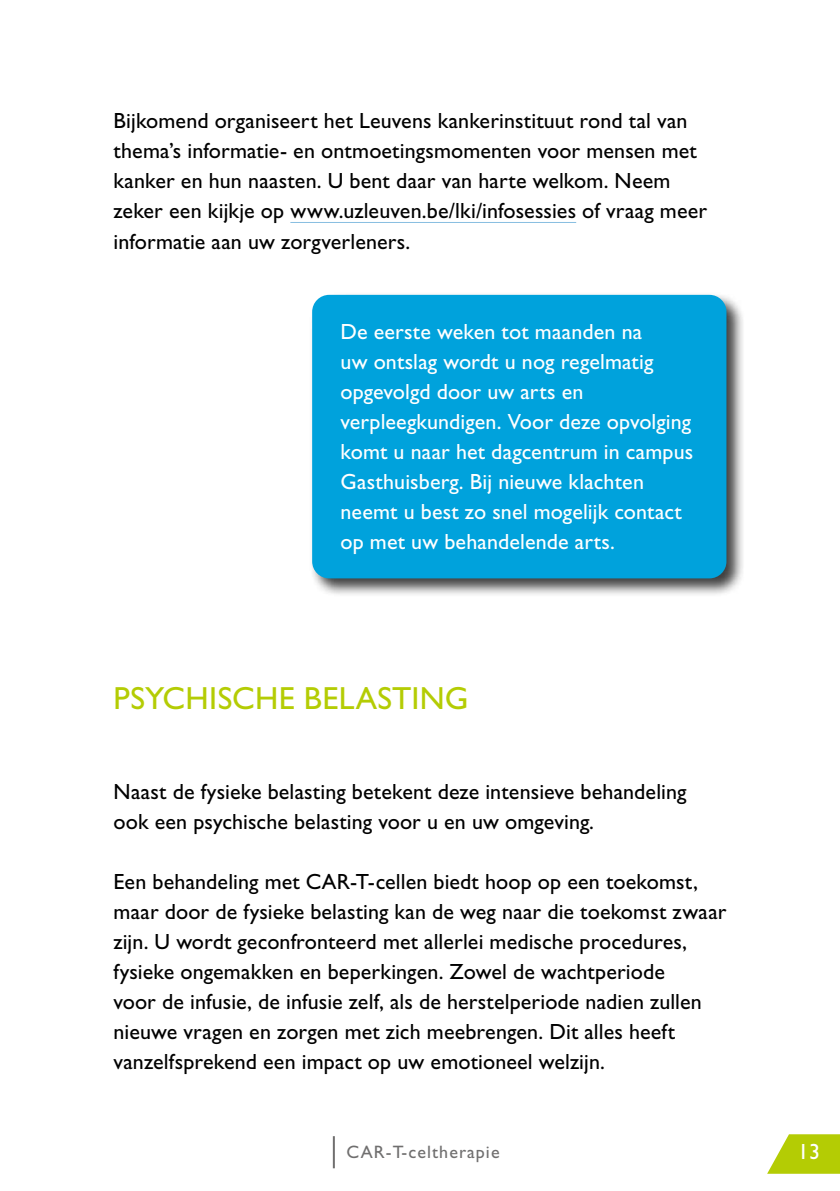
<style>
.page{position:relative;width:840px;height:1191px;background:#fff}
.page>*{position:absolute;margin:0;border:0;box-sizing:border-box;transform-origin:0 0}
.t1{font:32px "Gill Sans Std";letter-spacing:.01em;color:#b4cc04}
.t2{font:22px/30px "Gill Sans Std";letter-spacing:.005em;color:#000}
.t3{font:22px/30px "Gill Sans Std";letter-spacing:.005em;color:#fff}
.t4{font:18px "Gill Sans Std";letter-spacing:.06em;color:#706f6f}
</style>
<div class="page">
<svg style="left:767px;top:1134px;width:72px;height:39px"></svg>
<hr style="left:332px;top:1136px;width:2px;height:32px;background:#706f6f">
<div style="left:309px;top:292px;width:435px;height:305px;background:#000;opacity:.75"></div>
<div style="left:312px;top:295px;width:414px;height:283px;background:#00a2dc;border-radius:17px"></div>
<hr style="left:290px;top:222px;width:286px;height:1px;background:#88bee1">
<p class="t2" style="left:113px;top:106px;width:595px">Bijkomend organiseert het Leuvens kankerinstituut rond tal van thema’s informatie- en ontmoetingsmomenten voor mensen met kanker en hun naasten. U bent daar van harte welkom. Neem zeker een kijkje op www.uzleuven.be/lki/infosessies of vraag meer informatie aan uw zorgverleners.</p>
<p class="t3" style="left:340px;top:316px;width:354px">De eerste weken tot maanden na<br>uw ontslag wordt u nog regelmatig opgevolgd door uw arts en verpleegkundigen. Voor deze opvolging komt u naar het dagcentrum in campus<br>Gasthuisberg. Bij nieuwe klachten neemt u best zo snel mogelijk contact op met uw behandelende arts.</p>
<h1 class="t1" style="left:113px;top:679px;width:356px">PSYCHISCHE BELASTING</h1>
<p class="t2" style="left:113px;top:776px;width:574px">Naast de fysieke belasting betekent deze intensieve behandeling ook een psychische belasting voor u en uw omgeving.</p>
<p class="t2" style="left:113px;top:866px;width:614px">Een behandeling met CAR-T-cellen biedt hoop op een toekomst, maar door de fysieke belasting kan de weg naar die toekomst zwaar zijn. U wordt geconfronteerd met allerlei medische procedures, fysieke ongemakken en beperkingen. Zowel de wachtperiode<br>voor de infusie, de infusie zelf, als de herstelperiode nadien zullen nieuwe vragen en zorgen met zich meebrengen. Dit alles heeft vanzelfsprekend een impact op uw emotioneel welzijn.</p>
<p class="t4" style="left:346px;top:1141px;width:155px">CAR-T-celtherapie</p>
<p class="t3" style="left:797px;top:1136px;width:23px">13</p>
</div>
